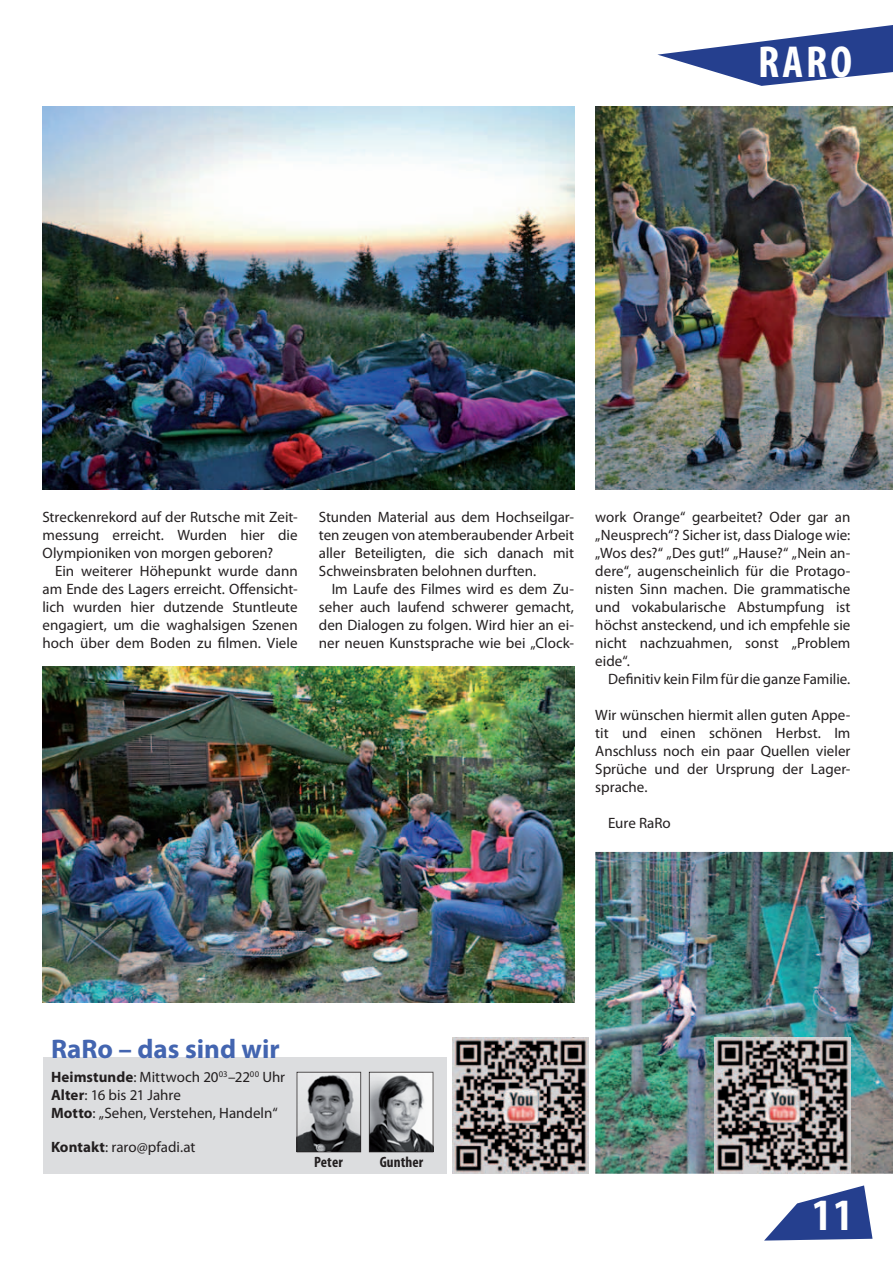
<style>
.page{position:relative;width:893px;height:1263px;background:#fff}
.page>*{position:absolute;margin:0;border:0;box-sizing:border-box;transform-origin:0 0}
.t1{font:700 condensed 45px "Myriad Pro";letter-spacing:.07em;color:#fff}
.t2{font:700 27px "Myriad Pro";color:#4365b0}
.t3{font:15px/18px "Myriad Pro";color:#231f20;text-align:justify}
.t4{font:700 condensed 15px "Myriad Pro";letter-spacing:.005em;color:#231f20}
.s1{font-weight:700}
</style>
<div class="page">
<svg style="left:764px;top:1185px;width:108px;height:55px"></svg>
<svg style="left:657px;top:25px;width:236px;height:61px"></svg>
<div style="left:43px;top:1057px;width:403px;height:117px;background:#dcdddf"></div>
<svg style="left:369px;top:1072px;width:64px;height:80px;background:#8c8d8f"></svg>
<svg style="left:297px;top:1072px;width:64px;height:80px"></svg>
<img style="left:595px;top:106px;width:298px;height:383px">
<img style="left:43px;top:666px;width:531px;height:336px">
<img style="left:595px;top:852px;width:298px;height:322px">
<img style="left:43px;top:106px;width:531px;height:383px">
<img style="left:453px;top:1037px;width:136px;height:137px">
<img style="left:714px;top:1037px;width:136px;height:137px">
<h1 class="t1" style="left:758px;top:34px;width:96px">RARo</h1>
<p class="t3" style="left:43px;top:508px;width:257px">Streckenrekord auf der Rutsche mit Zeit&shy;messung erreicht. Wurden hier die Olympio niken von morgen geboren?</p>
<p class="t3" style="left:43px;top:562px;width:257px;text-indent:13px">Ein weiterer Höhepunkt wurde dann am Ende des Lagers erreicht. Offensicht&shy;lich wurden hier dutzende Stuntleute engagiert, um die waghalsigen Szenen hoch über dem Boden zu filmen. Viele</p>
<p class="t3" style="left:319px;top:508px;width:257px">Stunden Material aus dem Hochseilgar&shy;ten zeugen von atemberaubender Arbeit aller Beteiligten, die sich danach mit Schweinsbraten belohnen durften.</p>
<p class="t3" style="left:319px;top:580px;width:257px;text-indent:13px">Im Laufe des Filmes wird es dem Zu&shy;seher auch laufend schwerer gemacht, den Dialogen zu folgen. Wird hier an ei&shy;ner neuen Kunstsprache wie bei „Clock-</p>
<p class="t3" style="left:595px;top:508px;width:257px">work Orange“ gearbeitet? Oder gar an „Neusprech“? Sicher ist, dass Dialoge wie: „Wos des?“ „Des gut!“ „Hause?“ „Nein an&shy;dere“, augenscheinlich für die Protago&shy;nisten Sinn machen. Die grammatische und vokabularische Abstumpfung ist höchst ansteckend, und ich empfehle sie nicht nachzuahmen, sonst „Problem eide“.</p>
<p class="t3" style="left:608px;top:670px;width:244px">Definitiv kein Film für die ganze Familie.</p>
<p class="t3" style="left:595px;top:706px;width:257px">Wir wünschen hiermit allen guten Appe&shy;tit und einen schönen Herbst. Im Anschluss noch ein paar Quellen vieler Sprüche und der Ursprung der Lager&shy;sprache.</p>
<p class="t3" style="left:608px;top:814px;width:64px">Eure RaRo</p>
<h2 class="t2" style="left:51px;top:1031px;width:230px">RaRo – das sind wir</h2>
<p class="t3" style="left:51px;top:1068px;width:236px;text-align:left"><span class="s1">Heimstunde</span>: Mittwoch 20<sup>03</sup>–22<sup>00</sup> Uhr<br><span class="s1">Alter</span>: 16 bis 21 Jahre<br><span class="s1">Motto</span>: „Sehen, Verstehen, Handeln“</p>
<p class="t3" style="left:51px;top:1138px;width:146px"><span class="s1">Kontakt</span>: raro@pfadi.at</p>
<p class="t4" style="left:314px;top:1152px;width:30px">Peter</p>
<p class="t4" style="left:380px;top:1152px;width:45px">gunther</p>
<h1 class="t1" style="left:812px;top:1186px;width:42px">11</h1>
</div>
